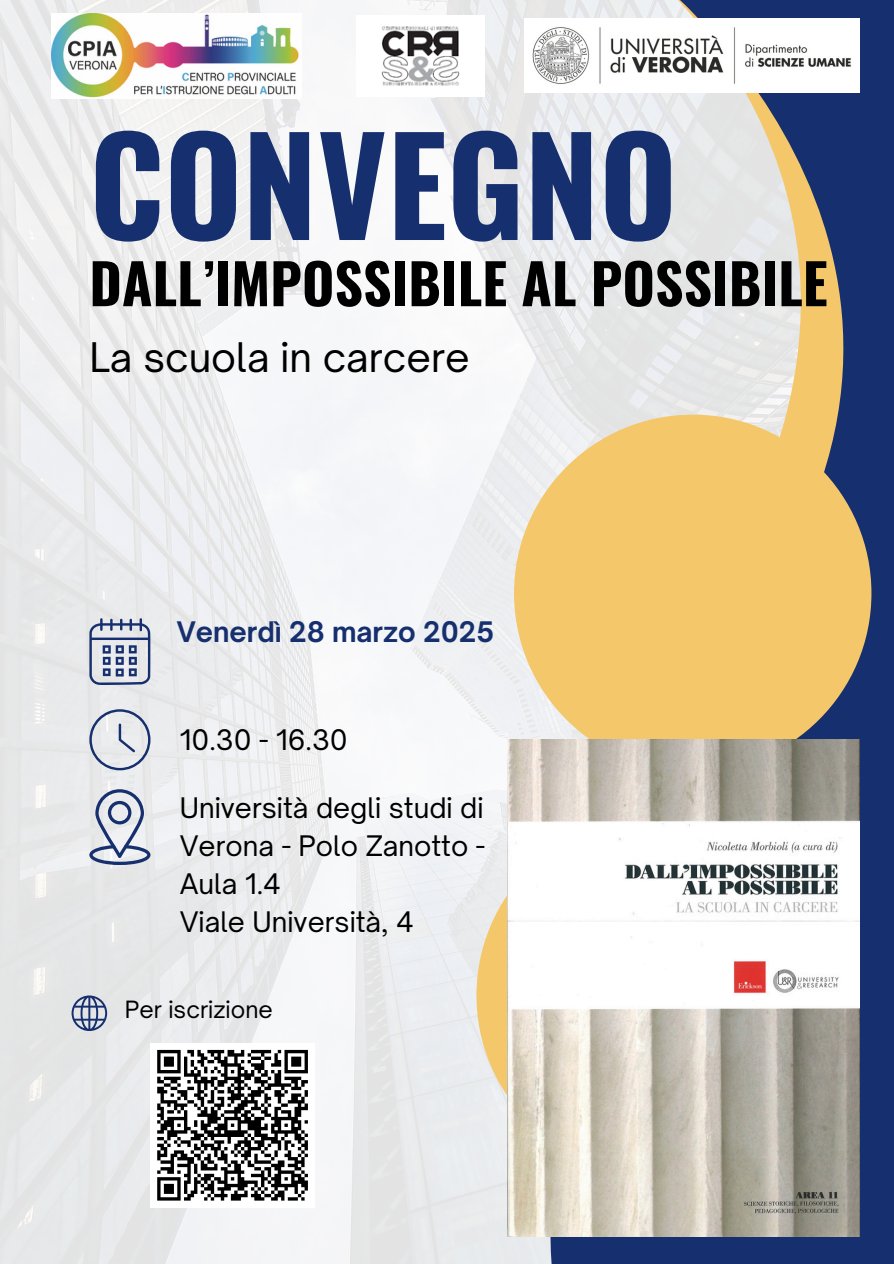
<style>
.page{position:relative;width:894px;height:1264px;background:#fff}
.page>*{position:absolute;margin:0;border:0;box-sizing:border-box;transform-origin:0 0}
.t1{font:700 133.2px "Oswald";color:#162f6e}
.t2{font:700 55.5px "Oswald";color:#000}
.t3{font:39px "Open Sauce One";color:#000}
.t4{font:27.15px/37.8px "Open Sauce One";color:#000}
.t5{font:700 27.15px "Open Sauce One";color:#162f6e}
.t6{font:22.8px "Open Sauce One";color:#000}
</style>
<div class="page">
<img style="left:0;top:0;width:504px;height:1263px">
<svg style="left:504px;top:0;width:389px;height:1263px;background:#9ea5b5"></svg>
<div style="left:476px;top:816px;width:357px;height:358px;background:#f4c76b;border-radius:50%"></div>
<div style="left:514px;top:414px;width:357px;height:358px;background:#f4c76b;border-radius:50%"></div>
<svg style="left:89px;top:618px;width:61px;height:66px;background:#a8b0c4"></svg>
<svg style="left:89px;top:709px;width:61px;height:61px;background:#cacfd9"></svg>
<svg style="left:89px;top:789px;width:61px;height:75px"></svg>
<svg style="left:72px;top:995px;width:35px;height:36px"></svg>
<img style="left:507px;top:739px;width:351px;height:497px">
<div style="left:150px;top:1043px;width:164px;height:164px;background:#fff"></div>
<svg style="left:157px;top:1049px;width:151px;height:152px"></svg>
<img style="left:524px;top:19px;width:334px;height:74px">
<img style="left:356px;top:15px;width:128px;height:81px">
<img style="left:52px;top:13px;width:249px;height:86px">
<p class="t1" style="left:89px;top:81px;width:589px">CONVEGNO</p>
<p class="t2" style="left:89px;top:240px;width:739px">DALL’IMPOSSIBILE AL POSSIBILE</p>
<p class="t3" style="left:89px;top:333px;width:382px">La scuola in carcere</p>
<p class="t5" style="left:177px;top:615px;width:319px">Venerdì 28 marzo 2025</p>
<h1 class="t4" style="left:180px;top:720px;width:169px">10.30 - 16.30</h1>
<h2 class="t4" style="left:180px;top:788px;width:307px">Università degli studi di<br>Verona - Polo Zanotto -<br>Aula 1.4<br>Viale Università, 4</h2>
<p class="t6" style="left:125px;top:995px;width:149px">Per iscrizione</p>
</div>
